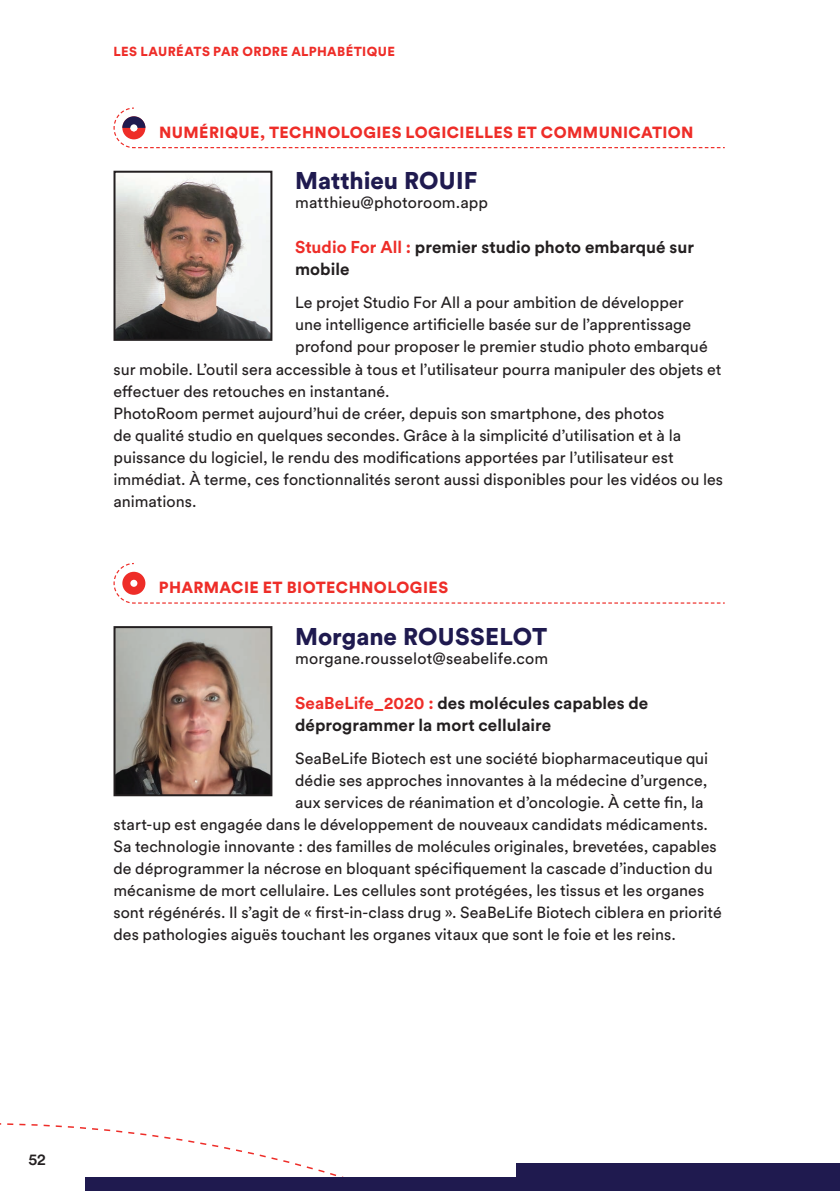
<style>
.page{position:relative;width:840px;height:1191px;background:#fff}
.page>*{position:absolute;margin:0;border:0;box-sizing:border-box;transform-origin:0 0}
.t1{font:900 24px "Circular Std";color:#1f1a4f}
.t2{font:700 17px/22px "Circular Std";color:#231f20}
.t3{font:16px "Circular Std";color:#231f20}
.t4{font:900 16px "Circular Std";letter-spacing:.025em;color:#ee2d28}
.t5{font:500 16px "Circular Std";color:#231f20}
.t6{font:900 13px "Circular Std";letter-spacing:.03em;color:#ee2d28}
.s1{color:#ee2d28}
</style>
<div class="page">
<svg style="left:0;top:1123px;width:344px;height:54px"></svg>
<div style="left:516px;top:1163px;width:323px;height:28px;background:#1f1a4f"></div>
<div style="left:85px;top:1177px;width:528px;height:14px;background:#1f1a4f"></div>
<svg style="left:113px;top:107px;width:612px;height:42px"></svg>
<div style="left:130px;top:124px;width:7px;height:7px;background:#fff;border-radius:50%"></div>
<svg style="left:113px;top:563px;width:612px;height:41px"></svg>
<img style="left:116px;top:177px;width:153px;height:161px">
<div style="left:113px;top:171px;width:159px;height:170px;border:2px solid #231f20"></div>
<img style="left:116px;top:629px;width:153px;height:164px">
<div style="left:113px;top:626px;width:159px;height:170px;border:2px solid #231f20"></div>
<p class="t6" style="left:113px;top:43px;width:283px">LES LAURÉATS PAR ORDRE ALPHABÉTIQUE</p>
<p class="t4" style="left:159px;top:121px;width:535px">NUMÉRIQUE, TECHNOLOGIES LOGICIELLES ET COMMUNICATION</p>
<h1 class="t1" style="left:295px;top:165px;width:184px">Matthieu ROUIF</h1>
<p class="t3" style="left:295px;top:193px;width:194px">matthieu@photoroom.app</p>
<p class="t2" style="left:295px;top:236px;width:400px"><span class="s1">Studio For All :</span> premier studio photo embarqué sur mobile</p>
<p class="t3" style="left:295px;top:293px;width:390px">Le projet Studio For All a pour ambition de développer</p>
<p class="t3" style="left:295px;top:315px;width:397px">une intelligence artificielle basée sur de l’apprentissage</p>
<p class="t3" style="left:295px;top:337px;width:414px">profond pour proposer le premier studio photo embarqué</p>
<p class="t3" style="left:113px;top:359px;width:609px">sur mobile. L’outil sera accessible à tous et l’utilisateur pourra manipuler des objets et</p>
<p class="t3" style="left:113px;top:381px;width:277px">effectuer des retouches en instantané.</p>
<p class="t3" style="left:113px;top:403px;width:552px">PhotoRoom permet aujourd’hui de créer, depuis son smartphone, des photos</p>
<p class="t3" style="left:113px;top:425px;width:568px">de qualité studio en quelques secondes. Grâce à la simplicité d’utilisation et à la</p>
<p class="t3" style="left:113px;top:447px;width:561px">puissance du logiciel, le rendu des modifications apportées par l’utilisateur est</p>
<p class="t3" style="left:113px;top:469px;width:611px">immédiat. À terme, ces fonctionnalités seront aussi disponibles pour les vidéos ou les</p>
<p class="t3" style="left:113px;top:491px;width:84px">animations.</p>
<p class="t4" style="left:159px;top:577px;width:290px">PHARMACIE ET BIOTECHNOLOGIES</p>
<h1 class="t1" style="left:295px;top:620px;width:253px">Morgane ROUSSELOT</h1>
<p class="t3" style="left:295px;top:648px;width:254px">morgane.rousselot@seabelife.com</p>
<p class="t2" style="left:295px;top:691px;width:354px"><span class="s1">SeaBeLife_2020 :</span> des molécules capables de déprogrammer la mort cellulaire</p>
<p class="t3" style="left:295px;top:748px;width:414px">SeaBeLife Biotech est une société biopharmaceutique qui</p>
<p class="t3" style="left:295px;top:770px;width:413px">dédie ses approches innovantes à la médecine d’urgence,</p>
<p class="t3" style="left:295px;top:792px;width:410px">aux services de réanimation et d’oncologie. À cette fin, la</p>
<p class="t3" style="left:113px;top:814px;width:595px">start-up est engagée dans le développement de nouveaux candidats médicaments.</p>
<p class="t3" style="left:113px;top:836px;width:604px">Sa technologie innovante : des familles de molécules originales, brevetées, capables</p>
<p class="t3" style="left:113px;top:858px;width:600px">de déprogrammer la nécrose en bloquant spécifiquement la cascade d’induction du</p>
<p class="t3" style="left:113px;top:880px;width:592px">mécanisme de mort cellulaire. Les cellules sont protégées, les tissus et les organes</p>
<p class="t3" style="left:113px;top:902px;width:609px">sont régénérés. Il s’agit de « first-in-class drug ». SeaBeLife Biotech ciblera en priorité</p>
<p class="t3" style="left:113px;top:924px;width:563px">des pathologies aiguës touchant les organes vitaux que sont le foie et les reins.</p>
<p class="t5" style="left:28px;top:1149px;width:19px">52</p>
</div>
